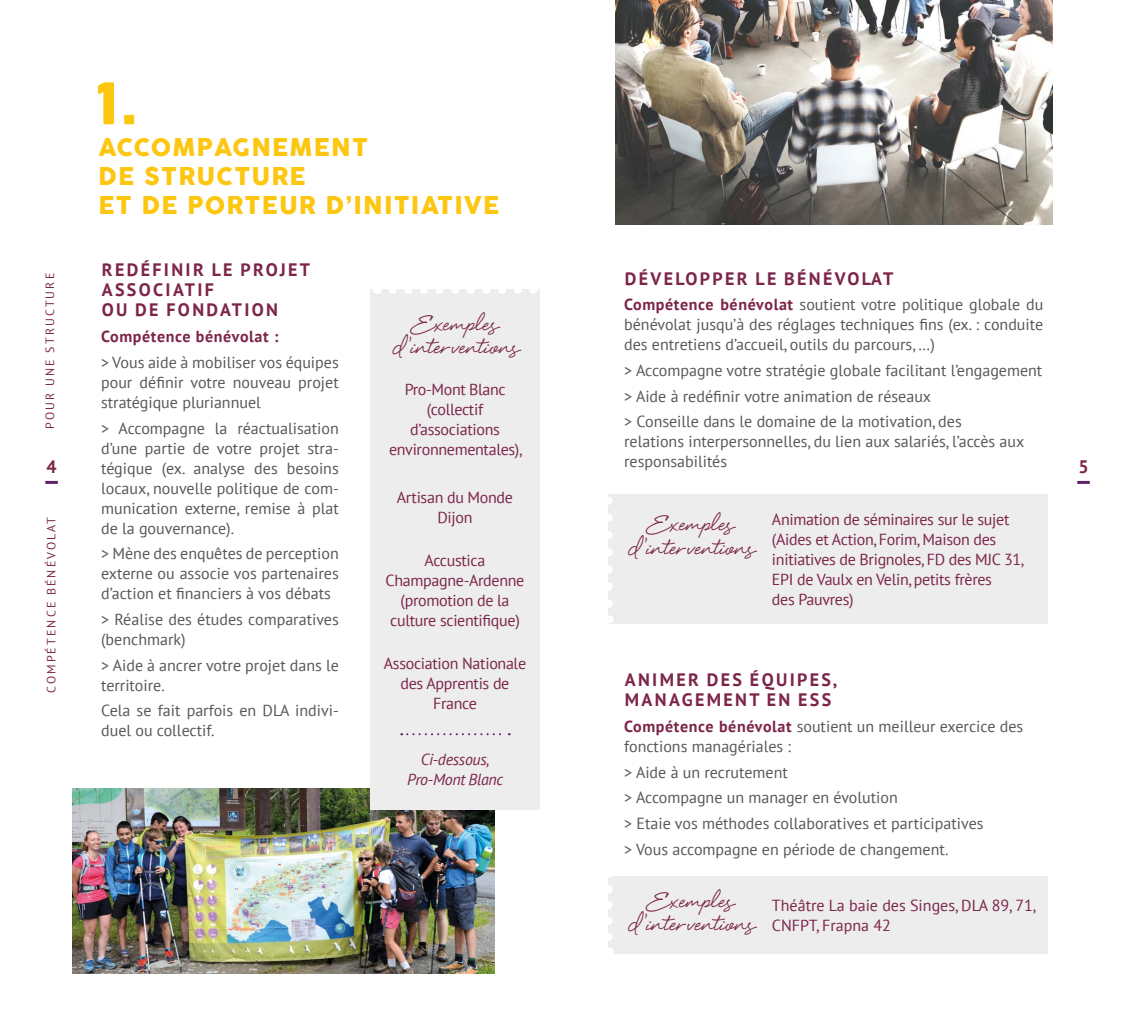
<style>
.page{position:relative;width:1134px;height:1021px;background:#fff}
.page>*{position:absolute;margin:0;border:0;box-sizing:border-box;transform-origin:0 0}
.t1{font:56.4px "COCOGOOSE";color:#fdc611}
.t2{font:42px "Eye Catching Pro";letter-spacing:.02em;color:#7c2549}
.t3{font:42px "Eye Catching Pro";color:#7c2549}
.t4{font:24px/28.8px "COCOGOOSE";letter-spacing:.05em;color:#fdc611}
.t5{font:700 18px/20px "PT Sans";letter-spacing:.13em;color:#7c2549}
.t6{font:16px/20px "PT Sans";color:#575756}
.t7{font:16px/20px "PT Sans";letter-spacing:-.02em;color:#7c2549;text-align:center}
.t8{font:16px/20px "PT Sans";color:#7c2549}
.t9{font:italic 16px/20px "PT Sans";letter-spacing:-.02em;color:#7c2549;text-align:center}
.t10{font:700 16px "PT Sans";letter-spacing:.04em;color:#7c2549}
.t11{font:12px "PT Sans";letter-spacing:.18em;color:#7c2549}
.s1{font-weight:700;color:#7c2549}
</style>
<div class="page">
<img style="left:72px;top:788px;width:423px;height:185px">
<img style="left:615px;top:0;width:437px;height:225px">
<div style="left:370px;top:289px;width:170px;height:520px;background:#ededed"></div>
<div style="left:608px;top:494px;width:440px;height:129px;background:#ededed"></div>
<div style="left:608px;top:876px;width:440px;height:78px;background:#ededed"></div>
<svg style="left:45px;top:481px;width:13px;height:3px"></svg>
<svg style="left:1077px;top:481px;width:13px;height:3px"></svg>
<svg style="left:392px;top:289px;width:145px;height:5px"></svg>
<svg style="left:608px;top:500px;width:5px;height:123px"></svg>
<svg style="left:608px;top:876px;width:5px;height:78px"></svg>
<svg style="left:401px;top:733px;width:109px;height:2px"></svg>
<h1 class="t1" style="left:96px;top:61px;width:43px">1.</h1>
<h3 class="t4" style="left:98px;top:133px;width:402px">ACCOMPAGNEMENT<br>DE STRUCTURE<br>ET DE PORTEUR D’INITIATIVE</h3>
<p class="t5" style="left:102px;top:260px;width:210px">REDÉFINIR LE PROJET<br>ASSOCIATIF<br>OU DE FONDATION</p>
<p class="t10" style="left:101px;top:326px;width:179px">Compétence bénévolat :</p>
<p class="t6" style="left:101px;top:352px;width:239px;text-align:justify">&gt; Vous aide à mobiliser vos équipes pour définir votre nouveau projet stratégique pluriannuel</p>
<p class="t6" style="left:101px;top:417px;width:239px;text-align:justify">&gt; Accompagne la réactualisation d’une partie de votre projet stra&shy;tégique (ex. analyse des besoins locaux, nouvelle politique de com&shy;munication externe, remise à plat de la gouvernance).</p>
<p class="t6" style="left:101px;top:543px;width:239px;text-align:justify">&gt; Mène des enquêtes de perception externe ou associe vos partenaires d’action et financiers à vos débats</p>
<p class="t6" style="left:101px;top:609px;width:239px">&gt; Réalise des études comparatives (benchmark)</p>
<p class="t6" style="left:101px;top:654px;width:239px">&gt; Aide à ancrer votre projet dans le territoire.</p>
<p class="t6" style="left:101px;top:700px;width:239px">Cela se fait parfois en DLA indivi&shy;duel ou collectif.</p>
<p class="t5" style="left:625px;top:268px;width:270px">DÉVELOPPER LE BÉNÉVOLAT</p>
<p class="t6" style="left:624px;top:294px;width:421px;text-align:justify"><span class="s1">Compétence bénévolat</span> soutient votre politique globale du bénévolat jusqu’à des réglages techniques fins (ex. : conduite des entretiens d’accueil, outils du parcours, …)</p>
<p class="t6" style="left:624px;top:357px;width:420px;line-height:25.6px">&gt; Accompagne votre stratégie globale facilitant l’engagement &gt; Aide à redéfinir votre animation de réseaux<br>&gt; Conseille dans le domaine de la motivation, des</p>
<p class="t6" style="left:624px;top:431px;width:402px">relations interpersonnelles, du lien aux salariés, l’accès aux responsabilités</p>
<p class="t11" style="left:42px;top:428px;width:157px;rotate:-90deg">POUR UNE STRUCTURE</p>
<h2 class="t3" style="left:413px;top:306px;width:86px">Exemples</h2>
<h2 class="t2" style="left:392px;top:330px;width:128px">d’interventions</h2>
<p class="t7" style="left:389px;top:379px;width:135px">Pro-Mont Blanc (collectif d’associations environnementales),</p>
<p class="t7" style="left:397px;top:486px;width:118px">Artisan du Monde<br>Dijon</p>
<p class="t7" style="left:386px;top:550px;width:140px">Accustica<br>Champagne-Ardenne (promotion de la culture scientifique)</p>
<p class="t7" style="left:384px;top:653px;width:144px">Association Nationale des Apprentis de<br>France</p>
<p class="t5" style="left:46px;top:456px;width:12px">4</p>
<p class="t5" style="left:1078px;top:456px;width:12px">5</p>
<h2 class="t3" style="left:649px;top:507px;width:86px">Exemples</h2>
<p class="t7" style="left:772px;top:508px;width:253px;text-align:left">Animation de séminaires sur le sujet (Aides et Action, Forim, Maison des initiatives de Brignoles, FD des MJC 31,<br>EPI de Vaulx en Velin, petits frères<br>des Pauvres)</p>
<p class="t11" style="left:44px;top:693px;width:177px;rotate:-90deg">COMPÉTENCE BÉNÉVOLAT</p>
<h2 class="t2" style="left:628px;top:530px;width:128px">d’interventions</h2>
<p class="t5" style="left:625px;top:669px;width:213px">ANIMER DES ÉQUIPES,<br>MANAGEMENT EN ESS</p>
<p class="t6" style="left:624px;top:716px;width:401px"><span class="s1">Compétence bénévolat</span> soutient un meilleur exercice des fonctions managériales :</p>
<p class="t6" style="left:624px;top:758px;width:361px;line-height:25.6px">&gt; Aide à un recrutement<br>&gt; Accompagne un manager en évolution<br>&gt; Etaie vos méthodes collaboratives et participatives &gt; Vous accompagne en période de changement.</p>
<p class="t9" style="left:407px;top:748px;width:98px">Ci-dessous,<br>Pro-Mont Blanc</p>
<h2 class="t3" style="left:649px;top:883px;width:86px">Exemples</h2>
<h2 class="t2" style="left:628px;top:907px;width:128px">d’interventions</h2>
<p class="t8" style="left:772px;top:895px;width:265px">Théâtre La baie des Singes, DLA 89, 71,<br>CNFPT, Frapna 42</p>
</div>
